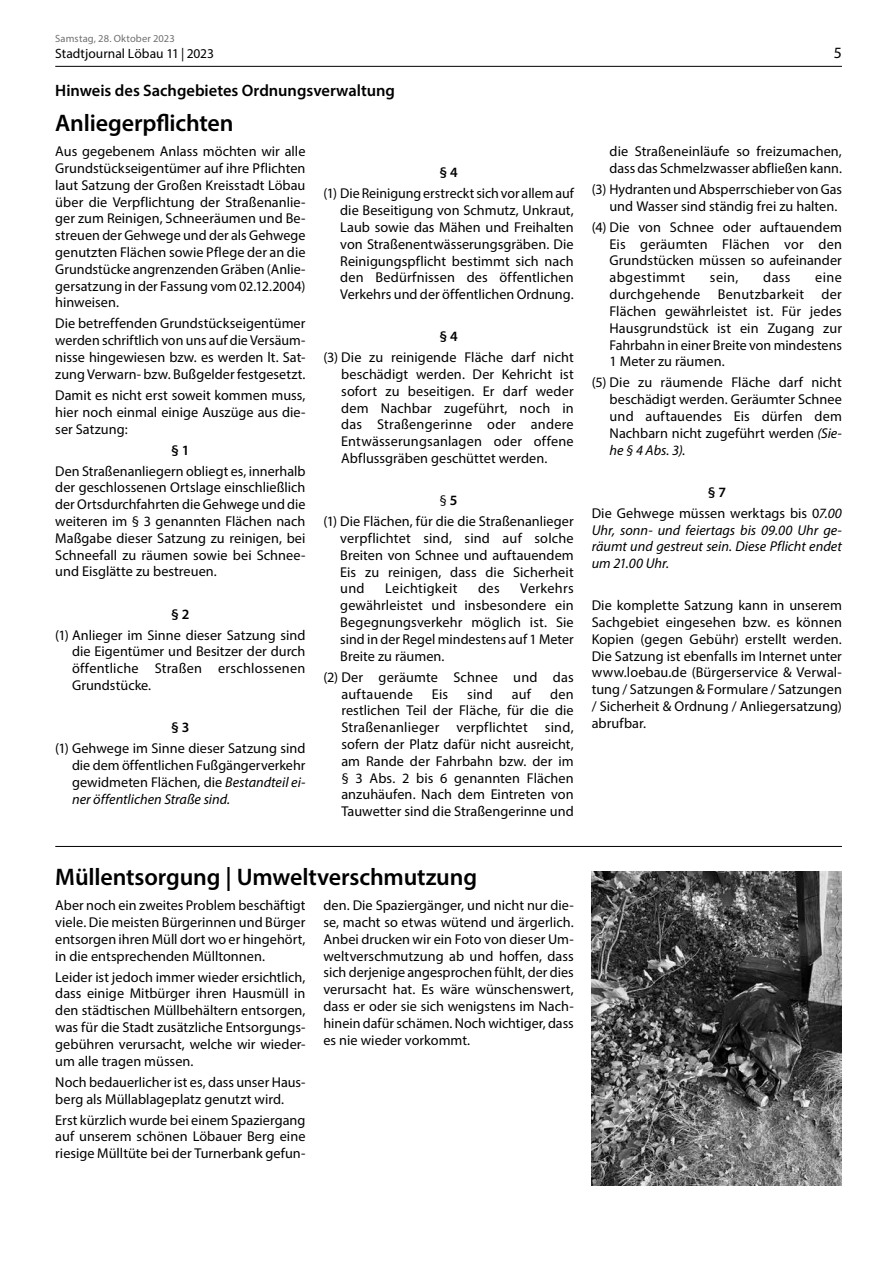
<style>
.page{position:relative;width:893px;height:1263px;background:#fff}
.page>*{position:absolute;margin:0;border:0;box-sizing:border-box;transform-origin:0 0}
.t1{font:600 24px "Myriad Pro";letter-spacing:-.01em;color:#000}
.t2{font:600 16.5px "Myriad Pro";color:#000}
.t3{font:15.75px "Myriad Pro";color:#000}
.t4{font:14.25px/16.8px "Myriad Pro";letter-spacing:.005em;color:#000;text-align:justify}
.t5{font:italic 14.25px/16.8px "Myriad Pro";color:#000;text-align:justify}
.t6{font:600 14.25px "Myriad Pro";color:#000}
.t7{font:13.5px "Myriad Pro";color:#000}
.t8{font:10.5px "Myriad Pro";letter-spacing:.015em;color:#706f6f}
.s1{font-style:italic}
.s2{font-weight:600}
</style>
<div class="page">
<hr style="left:55px;top:66px;width:787px;height:1px;background:#000">
<hr style="left:55px;top:846px;width:787px;height:1px;background:#000">
<img style="left:592px;top:872px;width:250px;height:313px">
<p class="t8" style="left:55px;top:32px;width:121px">Samstag, 28. Oktober 2023</p>
<p class="t7" style="left:55px;top:45px;width:160px">Stadtjournal Löbau 11 | 2023</p>
<p class="t2" style="left:55px;top:80px;width:341px">Hinweis des Sachgebietes Ordnungsverwaltung</p>
<h1 class="t1" style="left:55px;top:108px;width:180px">Anliegerpflichten</h1>
<p class="t4" style="left:55px;top:143px;width:252px">Aus gegebenem Anlass möchten wir alle Grundstückseigentümer auf ihre Pflichten laut Satzung der Großen Kreisstadt Löbau über die Verpflichtung der Straßenanlie&shy;ger zum Reinigen, Schneeräumen und Be&shy;streuen der Gehwege und der als Gehwege genutzten Flächen sowie Pflege der an die Grundstücke angrenzenden Gräben (Anlie&shy;gersatzung in der Fassung vom 02.12.2004) hinweisen.</p>
<p class="t4" style="left:55px;top:315px;width:252px">Die betreffenden Grundstückseigentümer werden schriftlich von uns auf die Versäum&shy;nisse hingewiesen bzw. es werden lt. Sat&shy;zung Verwarn- bzw. Bußgelder festgesetzt.</p>
<p class="t4" style="left:55px;top:386px;width:252px">Damit es nicht erst soweit kommen muss, hier noch einmal einige Auszüge aus die&shy;ser Satzung:</p>
<p class="t6" style="left:171px;top:441px;width:20px">§ 1</p>
<p class="t4" style="left:55px;top:462px;width:252px">Den Straßenanliegern obliegt es, innerhalb der geschlossenen Ortslage einschließlich der Ortsdurchfahrten die Gehwege und die weiteren im § 3 genannten Flächen nach Maßgabe dieser Satzung zu reinigen, bei Schneefall zu räumen sowie bei Schnee&shy;und Eisglätte zu bestreuen.</p>
<p class="t6" style="left:171px;top:605px;width:20px">§ 2</p>
<p class="t4" style="left:72px;top:626px;width:235px;text-indent:-17px">(1) Anlieger im Sinne dieser Satzung sind die Eigentümer und Besitzer der durch öffentliche Straßen erschlossenen Grundstücke.</p>
<p class="t6" style="left:171px;top:718px;width:20px">§ 3</p>
<p class="t4" style="left:72px;top:740px;width:235px;text-indent:-17px">(1) Gehwege im Sinne dieser Satzung sind die dem öffentlichen Fußgängerverkehr gewidmeten Flächen, die <span class="s1">Bestandteil ei&shy;ner öffentlichen Straße sind.</span></p>
<p class="t6" style="left:439px;top:163px;width:20px">§ 4</p>
<p class="t4" style="left:340px;top:185px;width:235px;text-indent:-17px">(1) Die Reinigung erstreckt sich vor allem auf die Beseitigung von Schmutz, Unkraut, Laub sowie das Mähen und Freihalten von Straßenentwässerungsgräben. Die Reinigungspflicht bestimmt sich nach den Bedürfnissen des öffentlichen Verkehrs und der öffentlichen Ordnung.</p>
<p class="t6" style="left:439px;top:327px;width:20px">§ 4</p>
<p class="t4" style="left:341px;top:349px;width:234px;text-indent:-18px">(3) Die zu reinigende Fläche darf nicht beschädigt werden. Der Kehricht ist sofort zu beseitigen. Er darf weder dem Nachbar zugeführt, noch in das Straßengerinne oder andere Entwässerungsanlagen oder offene Abflussgräben geschüttet werden.</p>
<p class="t4" style="left:323px;top:490px;width:252px;line-height:21px;text-align:center">§ <span class="s2">5<br></span>(1) Die Flächen, für die die Straßenanlieger</p>
<p class="t4" style="left:340px;top:530px;width:235px">verpflichtet sind, sind auf solche Breiten von Schnee und auftauendem Eis zu reinigen, dass die Sicherheit und</p>
<p class="t4" style="left:340px;top:580px;width:235px;text-indent:180px">Verkehrs gewährleistet und insbesondere ein Begegnungsverkehr möglich ist. Sie sind in der Regel mindestens auf 1 Meter Breite zu räumen.</p>
<p class="t4" style="left:341px;top:668px;width:234px;text-indent:-18px">(2) Der geräumte Schnee und das auftauende</p>
<p class="t4" style="left:385px;top:580px;width:74px">Leichtigkeit</p>
<p class="t4" style="left:478px;top:580px;width:23px">des</p>
<p class="t4" style="left:432px;top:685px;width:18px">Eis</p>
<p class="t4" style="left:467px;top:685px;width:27px">sind</p>
<p class="t4" style="left:512px;top:685px;width:21px">auf</p>
<p class="t4" style="left:341px;top:685px;width:234px;text-indent:209px">den restlichen Teil der Fläche, für die die Straßenanlieger verpflichtet sind, sofern der Platz dafür nicht ausreicht, am Rande der Fahrbahn bzw. der im § 3 Abs. 2 bis 6 genannten Flächen anzuhäufen. Nach dem Eintreten von Tauwetter sind die Straßengerinne und</p>
<p class="t3" style="left:834px;top:43px;width:10px">5</p>
<p class="t4" style="left:610px;top:143px;width:234px">die Straßeneinläufe so freizumachen, dass das Schmelzwasser abfließen kann.</p>
<p class="t4" style="left:609px;top:181px;width:234px;text-indent:-18px">(3) Hydranten und Absperrschieber von Gas und Wasser sind ständig frei zu halten.</p>
<p class="t4" style="left:609px;top:218px;width:234px;text-indent:-18px">(4) Die von Schnee oder auftauendem Eis geräumten Flächen vor den Grundstücken müssen so aufeinander abgestimmt</p>
<p class="t4" style="left:710px;top:269px;width:30px">sein,</p>
<p class="t4" style="left:763px;top:269px;width:29px">dass</p>
<p class="t4" style="left:609px;top:269px;width:234px;text-indent:206px">eine durchgehende Benutzbarkeit der Flächen gewährleistet ist. Für jedes Hausgrundstück ist ein Zugang zur Fahrbahn in einer Breite von mindestens 1 Meter zu räumen.</p>
<p class="t4" style="left:610px;top:374px;width:234px;text-indent:-18px">(5) Die zu räumende Fläche darf nicht beschädigt werden. Geräumter Schnee und auftauendes Eis dürfen dem Nachbarn nicht zugeführt werden <span class="s1">(Sie&shy;he § 4 Abs. 3).</span></p>
<p class="t4" style="left:592px;top:481px;width:252px;line-height:21px;text-align:center"><span class="s2">§ 7<br></span>Die Gehwege müssen werktags bis 0<span class="s1">7.00</span></p>
<p class="t5" style="left:592px;top:521px;width:252px">Uhr, sonn- und feiertags bis 09.00 Uhr ge&shy;räumt und gestreut sein. Diese Pflicht endet um 21.00 Uhr.</p>
<p class="t4" style="left:592px;top:597px;width:252px">Die komplette Satzung kann in unserem Sachgebiet eingesehen bzw. es können Kopien (gegen Gebühr) erstellt werden.<br>Die Satzung ist ebenfalls im Internet unter www.loebau.de (Bürgerservice &amp; Verwal&shy;tung / Satzungen &amp; Formulare / Satzungen / Sicherheit &amp; Ordnung / Anliegersatzung) abrufbar.</p>
<h1 class="t1" style="left:55px;top:861px;width:423px">Müllentsorgung | Umweltverschmutzung</h1>
<p class="t4" style="left:55px;top:897px;width:252px">Aber noch ein zweites Problem beschäftigt viele. Die meisten Bürgerinnen und Bürger entsorgen ihren Müll dort wo er hingehört, in die entsprechenden Mülltonnen.</p>
<p class="t4" style="left:55px;top:968px;width:252px">Leider ist jedoch immer wieder ersichtlich, dass einige Mitbürger ihren Hausmüll in den städtischen Müllbehältern entsorgen, was für die Stadt zusätzliche Entsorgungs&shy;gebühren verursacht, welche wir wieder&shy;um alle tragen müssen.</p>
<p class="t4" style="left:55px;top:1073px;width:252px">Noch bedauerlicher ist es, dass unser Haus&shy;berg als Müllablageplatz genutzt wird.</p>
<p class="t4" style="left:55px;top:1111px;width:252px">Erst kürzlich wurde bei einem Spaziergang auf unserem schönen Löbauer Berg eine riesige Mülltüte bei der Turnerbank gefun-</p>
<p class="t4" style="left:323px;top:897px;width:252px">den. Die Spaziergänger, und nicht nur die&shy;se, macht so etwas wütend und ärgerlich.<br>Anbei drucken wir ein Foto von dieser Um&shy;weltverschmutzung ab und hoffen, dass sich derjenige angesprochen fühlt, der dies verursacht hat. Es wäre wünschenswert, dass er oder sie sich wenigstens im Nach&shy;hinein dafür schämen. Noch wichtiger, dass es nie wieder vorkommt.</p>
</div>
